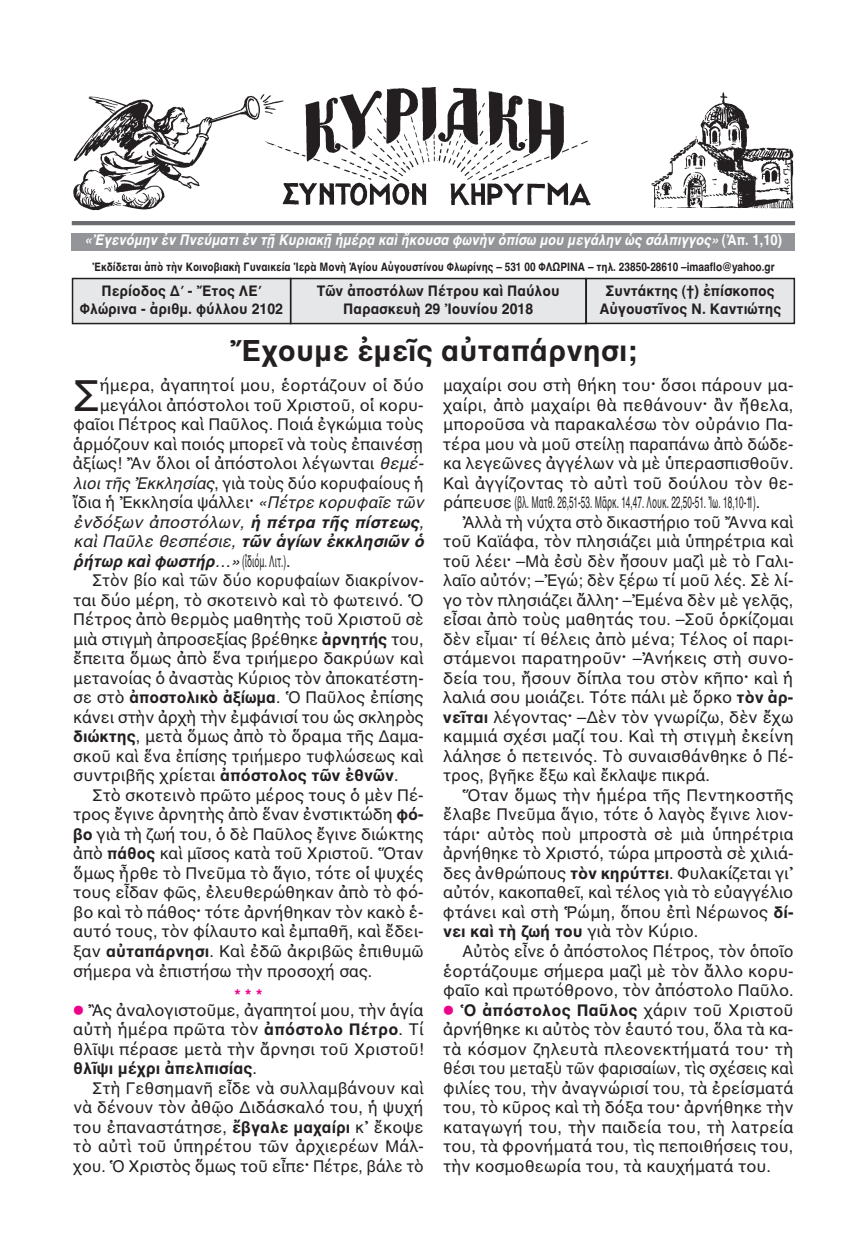
<style>
.page{position:relative;width:867px;height:1257px;background:#fff}
.page>*{position:absolute;margin:0;border:0;box-sizing:border-box;transform-origin:0 0}
.t1{font:43.5px "AL Helvetica";color:#231f20}
.t2{font:700 30px "AL Helvetica";color:#231f20}
.t3{font:16.5px/14.1px "AL Helvetica";color:#231f20;text-align:center}
.t4{font:16.5px "AL Helvetica";color:#231f20;scale:.95 1}
.t5{font:700 16.5px "AL Helvetica";color:#231f20}
.t6{font:italic 700 16.5px "AL Helvetica";letter-spacing:.005em;color:#231f20}
.t7{font:italic 16.5px "AL Helvetica";letter-spacing:.01em;color:#231f20}
.t8{font:700 15px/18px "AL Helvetica";color:#231f20;text-align:center;scale:.95 1}
.t9{font:italic 700 15px "AL Helvetica";color:#fff;scale:.88 1}
.t10{font:700 12px "AL Helvetica";color:#231f20;scale:.85 1}
.s1{font-style:normal}
.s2{font-style:italic}
.s3{font-weight:700}
.s4{font-weight:400}
.s5{font-weight:400;font-style:normal}
.s6{font-weight:700;color:#ed028c}
.s7{color:#ed028c}
.s8{font-weight:400;color:#ed028c}
</style>
<div class="page">
<div style="left:291px;top:279px;width:294px;height:44px;background:#e6e7e9"></div>
<div style="left:290px;top:278px;width:296px;height:46px;border:2px solid #231f20"></div>
<div style="left:73px;top:279px;width:217px;height:44px;background:#e6e7e9"></div>
<div style="left:72px;top:278px;width:219px;height:46px;border:2px solid #231f20"></div>
<div style="left:587px;top:279px;width:206px;height:43px;background:#e6e7e9"></div>
<div style="left:585px;top:278px;width:210px;height:46px;border:2px solid #231f20"></div>
<div style="left:72px;top:219px;width:723px;height:6px;background:#6c6d70"></div>
<div style="left:72px;top:233px;width:723px;height:17px;background:#939598"></div>
<div style="left:72px;top:84px;width:723px;height:137px;background:#fff"></div>
<img style="left:73px;top:87px;width:721px;height:124px">
<p class="t9" style="left:85px;top:231px;width:794px">«Ἐγενόμην ἐν Πνεύματι ἐν τῇ Κυριακῇ ἡμέρᾳ καὶ ἤκουσα φωνὴν ὀπίσω μου μεγάλην ὡς σάλπιγγος» <span class="s1">(Ἀπ. 1,10)</span></p>
<p class="t10" style="left:92px;top:259px;width:804px">Ἐκδίδεται ἀπὸ τὴν Κοινοβιακὴ Γυναικεία Ἱερὰ Μονὴ Ἁγίου Αὐγουστίνου Φλωρίνης – 531 00 ΦΛΩΡΙΝΑ – τηλ. 23850-28610 –imaaflo@yahoo.gr</p>
<p class="t8" style="left:80px;top:281px;width:215px">Περίοδος Δ΄ - Ἔτος ΛΕ΄<br>Φλώρινα - ἀριθμ. φύλλου 2102</p>
<p class="t8" style="left:599px;top:281px;width:193px">Συντάκτης (†) ἐπίσκοπος<br>Αὐγουστῖνος Ν. Καντιώτης</p>
<p class="t2" style="left:229px;top:332px;width:409px">Ἔχουμε ἐμεῖς αὐταπάρνησι;</p>
<p class="t8" style="left:317px;top:281px;width:257px">Τῶν ἀποστόλων Πέτρου καὶ Παύλου<br>Παρασκευὴ 29 Ἰουνίου 2018</p>
<p class="t1" style="left:73px;top:370px;width:28px">Σ</p>
<p class="t3" style="left:100px;top:378px;width:325px">ήμερα, ἀγαπητοί μου, ἑορτάζουν οἱ δύο</p>
<p class="t3" style="left:100px;top:398px;width:325px">μεγάλοι ἀπόστολοι τοῦ Χριστοῦ, οἱ κορυ-</p>
<p class="t3" style="left:73px;top:417px;width:352px">φαῖοι Πέτρος καὶ Παῦλος. Ποιά ἐγκώμια τοὺς</p>
<p class="t3" style="left:73px;top:437px;width:351px">ἁρμόζουν καὶ ποιός μπορεῖ νὰ τοὺς ἐπαινέσῃ</p>
<p class="t3" style="left:73px;top:456px;width:352px">ἀξίως! Ἂν ὅλοι οἱ ἀπόστολοι λέγωνται <span class="s2">θεμέ-</span></p>
<p class="t4" style="left:73px;top:473px;width:370px"><span class="s2">λιοι τῆς Ἐκκλησίας</span>, γιὰ τοὺς δύο κορυφαίους ἡ</p>
<p class="t3" style="left:73px;top:495px;width:352px">ἴδια ἡ Ἐκκλησία ψάλλει<span class="s3">·</span> <span class="s2">«Πέτρε κορυφαῖε τῶν</span></p>
<p class="t7" style="left:73px;top:512px;width:352px">ἐνδόξων ἀποστόλων, <span class="s3">ἡ πέτρα τῆς πίστεως</span>,</p>
<p class="t6" style="left:73px;top:532px;width:352px"><span class="s4">καὶ Παῦλε θεσπέσιε,</span> τῶν ἁγίων ἐκκλησιῶν ὁ</p>
<p class="t6" style="left:73px;top:551px;width:219px">ῥήτωρ καὶ φωστήρ<span class="s4">…»</span> <span class="s5">(ἰδιόμ. Λιτ.).</span></p>
<p class="t4" style="left:93px;top:571px;width:350px">Στὸν βίο καὶ τῶν δύο κορυφαίων διακρίνον-</p>
<p class="t3" style="left:73px;top:593px;width:352px">ται δύο μέρη, τὸ σκοτεινὸ καὶ τὸ φωτεινό. Ὁ</p>
<p class="t3" style="left:73px;top:612px;width:352px">Πέτρος ἀπὸ θερμὸς μαθητὴς τοῦ Χριστοῦ σὲ</p>
<p class="t3" style="left:73px;top:632px;width:352px">μιὰ στιγμὴ ἀπροσεξίας βρέθηκε <span class="s3">ἀρνητής</span> του,</p>
<p class="t3" style="left:73px;top:651px;width:352px">ἔπειτα ὅμως ἀπὸ ἕνα τριήμερο δακρύων καὶ</p>
<p class="t3" style="left:73px;top:671px;width:352px">μετανοίας ὁ ἀναστὰς Κύριος τὸν ἀποκατέστη-</p>
<p class="t3" style="left:73px;top:690px;width:352px">σε στὸ <span class="s3">ἀποστολικὸ ἀξίωμα</span>. Ὁ Παῦλος ἐπίσης</p>
<p class="t3" style="left:73px;top:710px;width:352px">κάνει στὴν ἀρχὴ τὴν ἐμφάνισί του ὡς σκληρὸς</p>
<p class="t3" style="left:73px;top:729px;width:352px"><span class="s3">διώκτης</span>, μετὰ ὅμως ἀπὸ τὸ ὅραμα τῆς Δαμα-</p>
<p class="t4" style="left:73px;top:746px;width:370px">σκοῦ καὶ ἕνα ἐπίσης τριήμερο τυφλώσεως καὶ</p>
<p class="t3" style="left:73px;top:768px;width:327px">συντριβῆς χρίεται <span class="s3">ἀπόστολος τῶν ἐθνῶν</span>.</p>
<p class="t3" style="left:93px;top:788px;width:332px">Στὸ σκοτεινὸ πρῶτο μέρος τους ὁ μὲν Πέ-</p>
<p class="t3" style="left:73px;top:807px;width:352px">τρος ἔγινε ἀρνητὴς ἀπὸ ἕναν ἐνστικτώδη <span class="s3">φό-</span></p>
<p class="t3" style="left:73px;top:827px;width:352px"><span class="s3">βο</span> γιὰ τὴ ζωή του, ὁ δὲ Παῦλος ἔγινε διώκτης</p>
<p class="t3" style="left:73px;top:846px;width:352px">ἀπὸ <span class="s3">πάθος</span> καὶ μῖσος κατὰ τοῦ Χριστοῦ. Ὅταν</p>
<p class="t3" style="left:73px;top:866px;width:352px">ὅμως ἦρθε τὸ Πνεῦμα τὸ ἅγιο, τότε οἱ ψυχές</p>
<p class="t3" style="left:73px;top:885px;width:352px">τους εἶδαν φῶς, ἐλευθερώθηκαν ἀπὸ τὸ φό-</p>
<p class="t3" style="left:73px;top:905px;width:352px">βο καὶ τὸ πάθος<span class="s3">·</span> τότε ἀρνήθηκαν τὸν κακὸ ἑ-</p>
<p class="t3" style="left:73px;top:924px;width:352px">αυτό τους, τὸν φίλαυτο καὶ ἐμπαθῆ, καὶ ἔδει-</p>
<p class="t3" style="left:73px;top:944px;width:352px">ξαν <span class="s3">αὐταπάρνησι</span>. Καὶ ἐδῶ ἀκριβῶς ἐπιθυμῶ</p>
<p class="t3" style="left:73px;top:963px;width:300px">σήμερα νὰ ἐπιστήσω τὴν προσοχή σας.</p>
<p class="t3" style="left:73px;top:988px;width:352px"><span class="s6">***<br></span><span class="s7">⃝</span> Ἂς ἀναλογιστοῦμε, ἀγαπητοί μου, τὴν ἁγία</p>
<p class="t3" style="left:73px;top:1022px;width:352px">αὐτὴ ἡμέρα πρῶτα τὸν <span class="s3">ἀπόστολο Πέτρο</span>. Τί</p>
<p class="t3" style="left:73px;top:1041px;width:352px">θλῖψι πέρασε μετὰ τὴν ἄρνησι τοῦ Χριστοῦ!</p>
<p class="t5" style="left:73px;top:1058px;width:185px">θλῖψι μέχρι ἀπελπισίας<span class="s4">.</span></p>
<p class="t3" style="left:93px;top:1080px;width:333px">Στὴ Γεθσημανῆ εἶδε νὰ συλλαμβάνουν καὶ</p>
<p class="t3" style="left:73px;top:1100px;width:352px">νὰ δένουν τὸν ἀθῷο Διδάσκαλό του, ἡ ψυχή</p>
<p class="t3" style="left:73px;top:1119px;width:352px">του ἐπαναστάτησε, <span class="s3">ἔβγαλε μαχαίρι</span> κ᾽ ἔκοψε</p>
<p class="t3" style="left:73px;top:1139px;width:352px">τὸ αὐτὶ τοῦ ὑπηρέτου τῶν ἀρχιερέων Μάλ-</p>
<p class="t3" style="left:73px;top:1158px;width:352px">χου. Ὁ Χριστὸς ὅμως τοῦ εἶπε<span class="s3">·</span> Πέτρε, βάλε τὸ</p>
<p class="t4" style="left:443px;top:376px;width:370px">μαχαίρι σου στὴ θήκη του<span class="s3">·</span> ὅσοι πάρουν μα-</p>
<p class="t3" style="left:443px;top:398px;width:352px">χαίρι, ἀπὸ μαχαίρι θὰ πεθάνουν<span class="s3">·</span> ἂν ἤθελα,</p>
<p class="t3" style="left:443px;top:417px;width:352px">μποροῦσα νὰ παρακαλέσω τὸν οὐράνιο Πα-</p>
<p class="t3" style="left:443px;top:437px;width:352px">τέρα μου νὰ μοῦ στείλῃ παραπάνω ἀπὸ δώδε-</p>
<p class="t3" style="left:443px;top:456px;width:352px">κα λεγεῶνες ἀγγέλων νὰ μὲ ὑπερασπισθοῦν.</p>
<p class="t3" style="left:443px;top:476px;width:352px">Καὶ ἀγγίζοντας τὸ αὐτὶ τοῦ δούλου τὸν θε-</p>
<p class="t3" style="left:443px;top:495px;width:319px">ράπευσε (βλ. Ματθ. 26,51-53. Μᾶρκ. 14,47. Λουκ. 22,50-51. Ἰω. 18,10-11).</p>
<p class="t3" style="left:462px;top:515px;width:332px">Ἀλλὰ τὴ νύχτα στὸ δικαστήριο τοῦ Ἄννα καὶ</p>
<p class="t3" style="left:443px;top:534px;width:352px">τοῦ Καϊάφα, τὸν πλησιάζει μιὰ ὑπηρέτρια καὶ</p>
<p class="t3" style="left:443px;top:554px;width:352px">τοῦ λέει<span class="s3">·</span> –Μὰ ἐσὺ δὲν ἤσουν μαζὶ μὲ τὸ Γαλι-</p>
<p class="t3" style="left:443px;top:573px;width:352px">λαῖο αὐτόν; –Ἐγώ; δὲν ξέρω τί μοῦ λές. Σὲ λί-</p>
<p class="t3" style="left:443px;top:593px;width:352px">γο τὸν πλησιάζει ἄλλη<span class="s3">·</span> –Ἐμένα δὲν μὲ γελᾷς,</p>
<p class="t3" style="left:443px;top:612px;width:352px">εἶσαι ἀπὸ τοὺς μαθητάς του. –Σοῦ ὁρκίζομαι</p>
<p class="t3" style="left:443px;top:632px;width:352px">δὲν εἶμαι<span class="s3">·</span> τί θέλεις ἀπὸ μένα; Τέλος οἱ παρι-</p>
<p class="t3" style="left:443px;top:651px;width:352px">στάμενοι παρατηροῦν<span class="s3">·</span> –Ἀνήκεις στὴ συνο-</p>
<p class="t3" style="left:443px;top:671px;width:352px">δεία του, ἤσουν δίπλα του στὸν κῆπο<span class="s3">·</span> καὶ ἡ</p>
<p class="t3" style="left:443px;top:690px;width:352px">λαλιά σου μοιάζει. Τότε πάλι μὲ ὅρκο <span class="s3">τὸν ἀρ-</span></p>
<p class="t3" style="left:443px;top:710px;width:352px"><span class="s3">νεῖται</span> λέγοντας<span class="s3">·</span> –Δὲν τὸν γνωρίζω, δὲν ἔχω</p>
<p class="t3" style="left:443px;top:729px;width:352px">καμμιά σχέσι μαζί του. Καὶ τὴ στιγμὴ ἐκείνη</p>
<p class="t3" style="left:443px;top:749px;width:352px">λάλησε ὁ πετεινός. Τὸ συναισθάνθηκε ὁ Πέ-</p>
<p class="t3" style="left:443px;top:768px;width:268px">τρος, βγῆκε ἔξω καὶ ἔκλαψε πικρά.</p>
<p class="t3" style="left:462px;top:788px;width:332px">Ὅταν ὅμως τὴν ἡμέρα τῆς Πεντηκοστῆς</p>
<p class="t3" style="left:443px;top:807px;width:352px">ἔλαβε Πνεῦμα ἅγιο, τότε ὁ λαγὸς ἔγινε λιον-</p>
<p class="t3" style="left:443px;top:827px;width:352px">τάρι<span class="s3">·</span> αὐτὸς ποὺ μπροστὰ σὲ μιὰ ὑπηρέτρια</p>
<p class="t3" style="left:443px;top:846px;width:352px">ἀρνήθηκε τὸ Χριστό, τώρα μπροστὰ σὲ χιλιά-</p>
<p class="t3" style="left:443px;top:866px;width:352px">δες ἀνθρώπους <span class="s3">τὸν κηρύττει</span>. Φυλακίζεται γι᾽</p>
<p class="t3" style="left:443px;top:885px;width:352px">αὐτόν, κακοπαθεῖ, καὶ τέλος γιὰ τὸ εὐαγγέλιο</p>
<p class="t3" style="left:443px;top:905px;width:352px">φτάνει καὶ στὴ Ῥώμη, ὅπου ἐπὶ Νέρωνος <span class="s3">δί-</span></p>
<p class="t5" style="left:443px;top:922px;width:257px">νει καὶ τὴ ζωή του <span class="s4">γιὰ τὸν Κύριο.</span></p>
<p class="t3" style="left:462px;top:944px;width:332px">Αὐτὸς εἶνε ὁ ἀπόστολος Πέτρος, τὸν ὁποῖο</p>
<p class="t3" style="left:443px;top:963px;width:352px">ἑορτάζουμε σήμερα μαζὶ μὲ τὸν ἄλλο κορυ-</p>
<p class="t3" style="left:443px;top:983px;width:352px">φαῖο καὶ πρωτόθρονο, τὸν ἀπόστολο Παῦλο.</p>
<p class="t5" style="left:443px;top:1000px;width:352px"><span class="s8">⃝</span> Ὁ ἀπόστολος Παῦλος <span class="s4">χάριν τοῦ Χριστοῦ</span></p>
<p class="t3" style="left:443px;top:1022px;width:351px">ἀρνήθηκε κι αὐτὸς τὸν ἑαυτό του, ὅλα τὰ κα-</p>
<p class="t3" style="left:443px;top:1041px;width:352px">τὰ κόσμον ζηλευτὰ πλεονεκτήματά του<span class="s3">·</span> τὴ</p>
<p class="t4" style="left:443px;top:1058px;width:370px">θέσι του μεταξὺ τῶν φαρισαίων, τὶς σχέσεις καὶ</p>
<p class="t3" style="left:443px;top:1080px;width:352px">φιλίες του, τὴν ἀναγνώρισί του, τὰ ἐρείσματά</p>
<p class="t3" style="left:443px;top:1100px;width:352px">του, τὸ κῦρος καὶ τὴ δόξα του<span class="s3">·</span> ἀρνήθηκε τὴν</p>
<p class="t3" style="left:443px;top:1119px;width:352px">καταγωγή του, τὴν παιδεία του, τὴ λατρεία</p>
<p class="t3" style="left:443px;top:1139px;width:352px">του, τὰ φρονήματά του, τὶς πεποιθήσεις του,</p>
<p class="t3" style="left:443px;top:1158px;width:329px">τὴν κοσμοθεωρία του, τὰ καυχήματά του.</p>
</div>
